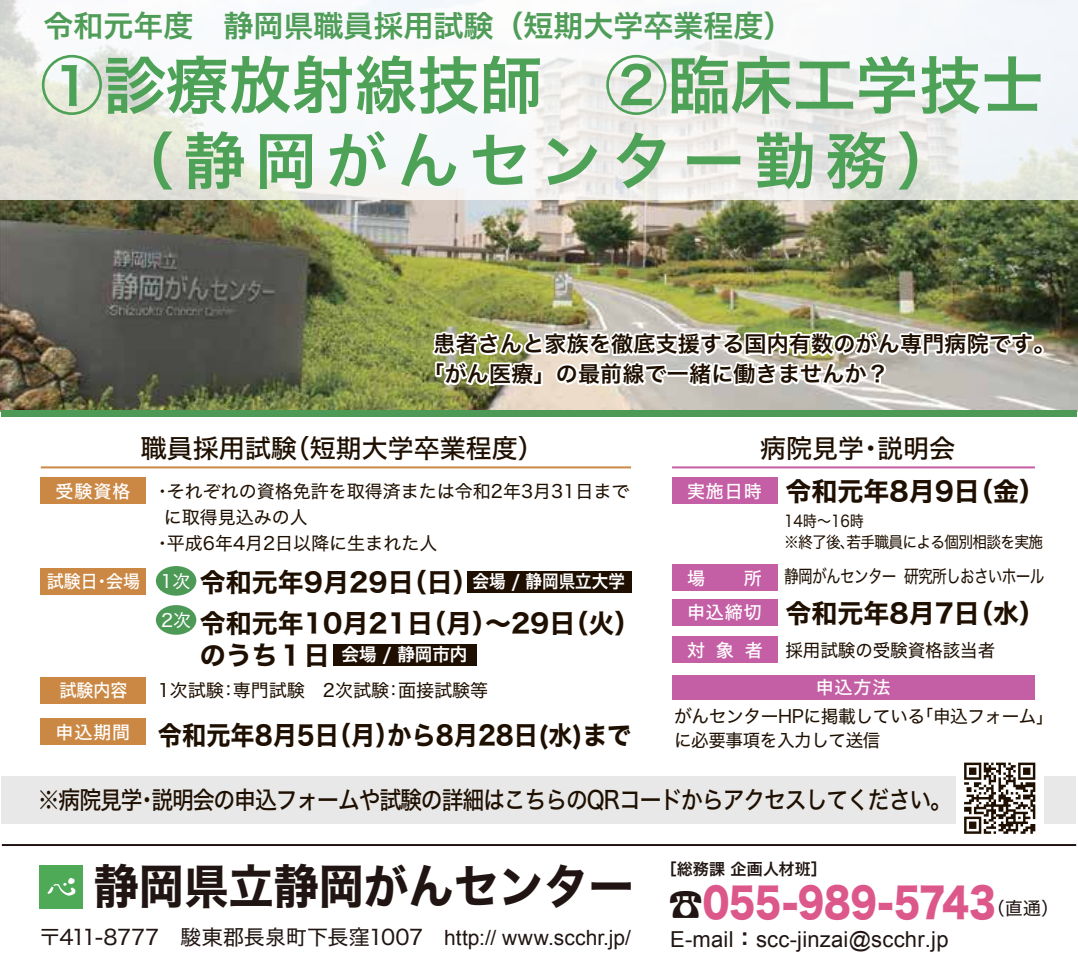
<style>
.page{position:relative;width:1078px;height:964px;background:#fff}
.page>*{position:absolute;margin:0;border:0;box-sizing:border-box;transform-origin:0 0}
.t1{font:62.8px "Hira Kaku Pro W6";color:#4ea258}
.t2{font:62px "Hira Kaku Pro W6";letter-spacing:.15em;color:#4ea258}
.t3{font:47.2px "Hiragino Sans W7";color:#201512;scale:.96 1}
.t4{font:40.6px "Hiragino Sans W8";letter-spacing:-.01em;color:#dd588a;scale:.85 1}
.t5{font:30px "Hira Kaku Pro W6";color:#4f9d58}
.t6{font:26px/40.8px "Hiragino Sans W7";color:#1e0f00}
.t7{font:26px "Hiragino Sans W5";color:#1e0f00}
.t8{font:26px "Hiragino Sans W7";color:#1e0f00;scale:.93 1}
.t9{font:24.6px "Hiragino Sans W5";letter-spacing:-.05em;color:#1e0f00;scale:.89 1}
.t10{font:22px/30px "Hira Kaku Pro W6";letter-spacing:.01em;color:#201512}
.t11{font:22px "Arial";letter-spacing:.01em;color:#201512}
.t12{font:21px "Hiragino Sans W4";letter-spacing:-.005em;color:#201512}
.t13{font:18px/26px "Hiragino Sans W4";color:#1e0f00}
.t14{font:18px/24px "Hiragino Sans W4";letter-spacing:-.025em;color:#1e0f00}
.t15{font:18px "Hiragino Sans W5";letter-spacing:.05em;color:#fff}
.t16{font:18px "Hiragino Sans W4";letter-spacing:-.05em;color:#1e0f00;scale:.82 1}
.t17{font:18px "Hiragino Sans W5";letter-spacing:.05em;color:#fff;scale:.94 1}
.t18{font:18px "Hiragino Sans W6";color:#fff;scale:.92 1}
.t19{font:18px "Hiragino Sans W6";color:#fff}
.t20{font:18px "Hiragino Sans W4";color:#201512}
.t21{font:18px/39px "Hiragino Sans W4";color:#fff}
.t22{font:16px/21.2px "Hiragino Sans W4";letter-spacing:-.05em;color:#1e0f00;scale:.88 1}
.t23{font:16px "Hiragino Sans W6";letter-spacing:.015em;color:#201512}
.s1{font-family:"Arial"}
.s2{font-family:"Koz Go Pr 6 N";font-size:40px;color:#201512}
.s3{font-family:"Hira Kaku Pro W6"}
</style>
<div class="page">
<div style="left:1px;top:776px;width:1074px;height:47px;background:#e8e8e8"></div>
<div style="left:156px;top:566px;width:40px;height:30px;background:#4d9a57;border-radius:50%"></div>
<img style="left:0;top:200px;width:1077px;height:211px">
<div style="left:672px;top:636px;width:106px;height:27px;background:#c55fa5"></div>
<div style="left:40px;top:865px;width:43px;height:43px;background:#4faa58"></div>
<svg style="left:47px;top:878px;width:28px;height:18px"></svg>
<hr style="left:2px;top:844px;width:1074px;height:2px;background:#201512">
<img style="left:429px;top:293px;width:617px;height:111px">
<hr style="left:672px;top:466px;width:363px;height:2px;background:#c55fa5">
<hr style="left:41px;top:466px;width:590px;height:2px;background:#cb8844">
<div style="left:672px;top:477px;width:106px;height:27px;background:#c55fa5"></div>
<div style="left:672px;top:599px;width:106px;height:27px;background:#c55fa5"></div>
<div style="left:672px;top:564px;width:106px;height:27px;background:#c55fa5"></div>
<div style="left:41px;top:477px;width:105px;height:27px;background:#cb8844"></div>
<div style="left:41px;top:568px;width:105px;height:27px;background:#cb8844"></div>
<div style="left:41px;top:718px;width:105px;height:27px;background:#cb8844"></div>
<div style="left:672px;top:675px;width:363px;height:24px;background:#c55fa5"></div>
<div style="left:156px;top:605px;width:40px;height:30px;background:#4d9a57;border-radius:50%"></div>
<div style="left:40px;top:677px;width:106px;height:27px;background:#cb8844"></div>
<div style="left:2px;top:411px;width:1075px;height:6px;background:#4d9a57"></div>
<div style="left:334px;top:644px;width:143px;height:21px;background:#1e0f00"></div>
<div style="left:467px;top:571px;width:164px;height:22px;background:#1e0f00"></div>
<svg style="left:0;top:0;width:1078px;height:200px;fill:#f5f6f9"></svg>
<div style="left:956px;top:754px;width:87px;height:88px;background:#fff"></div>
<svg style="left:964px;top:762px;width:72px;height:70px"></svg>
<svg style="left:964px;top:763px;width:71px;height:71px"></svg>
<h3 class="t5" style="left:43px;top:-2px;width:751px">令和元年度　静岡県職員採用試験（短期大学卒業程度）</h3>
<h1 class="t1" style="left:41px;top:28px;width:1005px">①診療放射線技師　②臨床工学技士</h1>
<h2 class="t2" style="left:112px;top:105px;width:848px">（静岡がんセンター勤務）</h2>
<p class="t10" style="left:422px;top:328px;width:634px;text-indent:11px">患者さんと家族を徹底支援する国内有数のがん専門病院です。「がん医療」の最前線で一緒に働きませんか？</p>
<h3 class="t7" style="left:141px;top:425px;width:405px">職員採用試験（短期大学卒業程度）</h3>
<h3 class="t7" style="left:760px;top:425px;width:196px">病院見学・説明会</h3>
<p class="t15" style="left:56px;top:475px;width:76px">受験資格</p>
<p class="t17" style="left:47px;top:565px;width:101px">試験日・会場</p>
<p class="t13" style="left:153px;top:477px;width:477px">・それぞれの資格免許を取得済または令和2年3月31日まで</p>
<h3 class="t6" style="left:785px;top:472px;width:261px">令和元年8月9日（金）</h3>
<p class="t13" style="left:153px;top:503px;width:285px;text-indent:10px">に取得見込みの人<br>・平成6年4月2日以降に生まれた人</p>
<p class="t21" style="left:160px;top:561px;width:32px">1次<br>2次</p>
<p class="t15" style="left:687px;top:475px;width:76px">実施日時</p>
<p class="t22" style="left:784px;top:509px;width:296px">14時～16時<br>※終了後、若手職員による個別相談を実施</p>
<p class="t16" style="left:784px;top:560px;width:319px">静岡がんセンター 研究所しおさいホール</p>
<h3 class="t6" style="left:200px;top:563px;width:442px">令和元年9月29日（日）<br>令和元年10月21日（月）～29日（火）</h3>
<h3 class="t6" style="left:200px;top:636px;width:131px">のうち１日</h3>
<p class="t15" style="left:687px;top:562px;width:76px">場　　所</p>
<p class="t18" style="left:473px;top:565px;width:167px">会場 / 静岡県立大学</p>
<h3 class="t6" style="left:785px;top:594px;width:261px">令和元年8月7日（水）</h3>
<p class="t15" style="left:687px;top:596px;width:76px">申込締切</p>
<p class="t15" style="left:687px;top:634px;width:77px">対象者</p>
<p class="t13" style="left:785px;top:636px;width:211px">採用試験の受験資格該当者</p>
<p class="t19" style="left:341px;top:638px;width:127px">会場 / 静岡市内</p>
<p class="t17" style="left:60px;top:674px;width:74px">試験内容</p>
<p class="t13" style="left:158px;top:676px;width:332px">1次試験：専門試験　2次試験：面接試験等</p>
<p class="t15" style="left:816px;top:671px;width:76px">申込方法</p>
<p class="t15" style="left:56px;top:716px;width:76px">申込期間</p>
<h3 class="t8" style="left:158px;top:715px;width:510px">令和元年8月5日（月）から8月28日(水)まで</h3>
<p class="t14" style="left:674px;top:702px;width:381px">がんセンターHPに掲載している「申込フォーム」に必要事項を入力して送信</p>
<h3 class="t9" style="left:38px;top:778px;width:1028px">※病院見学・説明会の申込フォームや試験の詳細はこちらのQRコードからアクセスしてください。</h3>
<h3 class="t3" style="left:94px;top:850px;width:564px">静岡県立静岡がんセンター</h3>
<p class="t23" style="left:661px;top:854px;width:168px">［総務課 企画人材班］</p>
<p class="t12" style="left:40px;top:918px;width:593px">〒411-8777　駿東郡長泉町下長窪1007 <span class="s1">http:// www.scchr.jp/</span></p>
<h3 class="t4" style="left:669px;top:880px;width:386px"><span class="s2">☎</span>055-989-5743</h3>
<p class="t20" style="left:987px;top:892px;width:74px">（直通）</p>
<p class="t11" style="left:670px;top:924px;width:280px">E-mail<span class="s3">：</span>scc-jinzai@scchr.jp</p>
</div>
